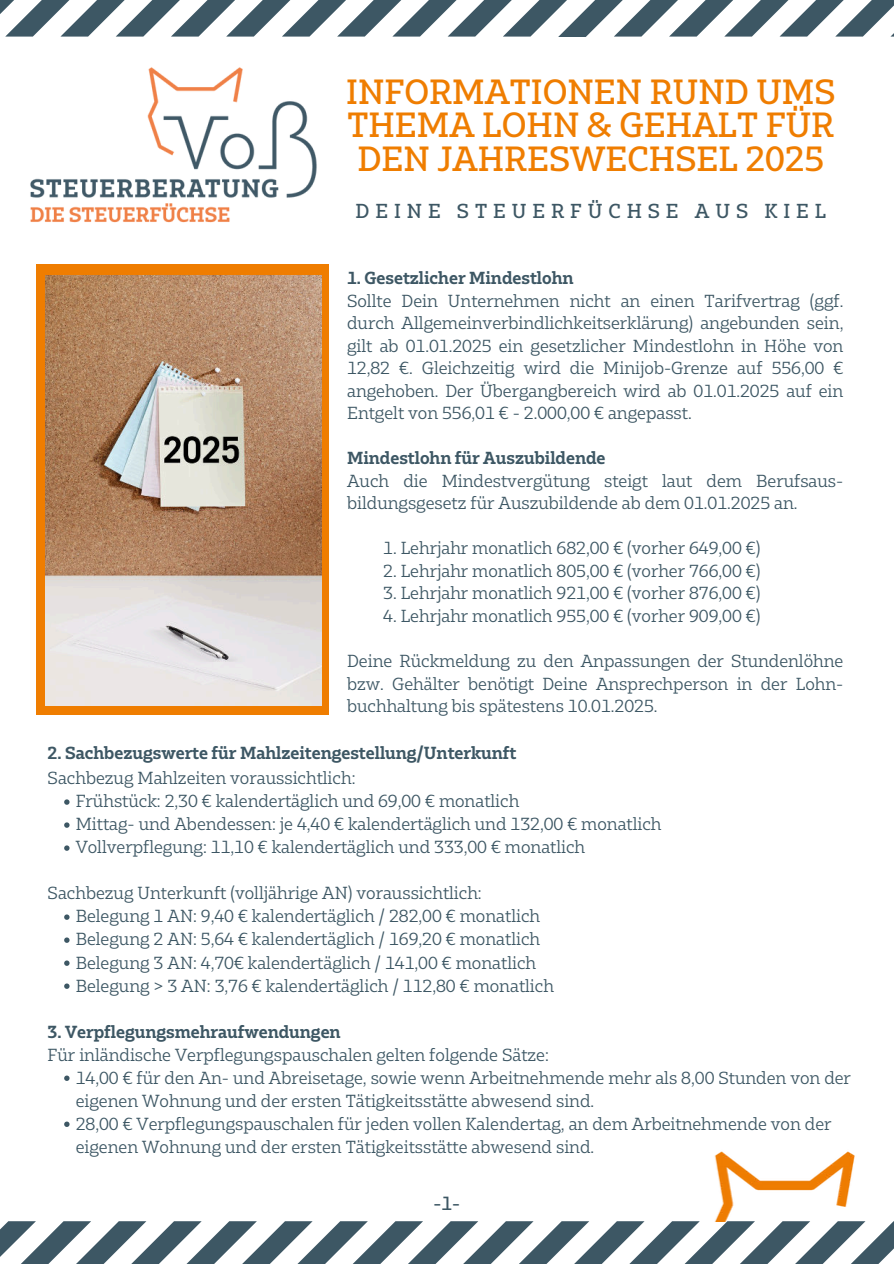
<style>
.page{position:relative;width:894px;height:1264px;background:#fff}
.page>*{position:absolute;margin:0;border:0;box-sizing:border-box;transform-origin:0 0}
.t1{font:500 33px/33.5px "Bw Glenn Slab";color:#ef7d00;text-align:center}
.t2{font:500 19.05px "Bw Glenn Slab";letter-spacing:.31em;color:#3d5764}
.t3{font:500 18px "Bw Glenn Slab";color:#3d5764}
.t4{font:16.5px/23px "Bw Glenn Slab";color:#3d5764}
.t5{font:700 16.5px "Bw Glenn Slab";color:#3d5764}
</style>
<div class="page">
<div style="left:36px;top:264px;width:293px;height:450px;background:#ef7d00"></div>
<img style="left:45px;top:276px;width:276px;height:429px">
<svg style="left:0;top:0;width:893px;height:37px"></svg>
<img style="left:30px;top:67px;width:287px;height:156px">
<svg style="left:0;top:1221px;width:893px;height:42px"></svg>
<img style="left:714px;top:1151px;width:141px;height:70px">
<svg style="left:64px;top:799px;width:5px;height:5px"></svg>
<svg style="left:64px;top:822px;width:5px;height:5px"></svg>
<svg style="left:64px;top:845px;width:5px;height:5px"></svg>
<svg style="left:64px;top:914px;width:5px;height:5px"></svg>
<svg style="left:64px;top:937px;width:5px;height:5px"></svg>
<svg style="left:64px;top:960px;width:5px;height:5px"></svg>
<svg style="left:64px;top:983px;width:5px;height:5px"></svg>
<svg style="left:64px;top:1075px;width:5px;height:5px"></svg>
<svg style="left:64px;top:1121px;width:5px;height:5px"></svg>
<h1 class="t1" style="left:346px;top:74px;width:490px">INFORMATIONEN RUND UMS<br>THEMA LOHN &amp; GEHALT FÜR<br>DEN JAHRESWECHSEL 2025</h1>
<p class="t2" style="left:355px;top:198px;width:472px">DEINE STEUERFÜCHSE AUS KIEL</p>
<p class="t5" style="left:347px;top:267px;width:228px">1. Gesetzlicher Mindestlohn</p>
<p class="t4" style="left:347px;top:289px;width:497px;line-height:22.5px;text-align:justify">Sollte Dein Unternehmen nicht an einen Tarifvertrag (ggf. durch Allgemeinverbindlichkeitserklärung) angebunden sein, gilt ab 01.01.2025 ein gesetzlicher Mindestlohn in Höhe von 12,82 €. Gleichzeitig wird die Minijob-Grenze auf 556,00 € angehoben. Der Übergangbereich wird ab 01.01.2025 auf ein Entgelt von 556,01 € - 2.000,00 € angepasst.</p>
<p class="t5" style="left:347px;top:447px;width:260px">Mindestlohn für Auszubildende</p>
<p class="t4" style="left:347px;top:469px;width:497px;line-height:22.5px">Auch die Mindestvergütung steigt laut dem Berufsaus&shy;bildungsgesetz für Auszubildende ab dem 01.01.2025 an.</p>
<p class="t4" style="left:383px;top:536px;width:378px">1. Lehrjahr monatlich 682,00 € (vorher 649,00 €)</p>
<p class="t4" style="left:383px;top:559px;width:378px">2. Lehrjahr monatlich 805,00 € (vorher 766,00 €)</p>
<p class="t4" style="left:383px;top:581px;width:378px">3. Lehrjahr monatlich 921,00 € (vorher 876,00 €)</p>
<p class="t4" style="left:383px;top:604px;width:378px">4. Lehrjahr monatlich 955,00 € (vorher 909,00 €)</p>
<p class="t4" style="left:347px;top:649px;width:497px;line-height:22.5px;text-align:justify">Deine Rückmeldung zu den Anpassungen der Stundenlöhne bzw. Gehälter benötigt Deine Ansprechperson in der Lohn&shy;buchhaltung bis spätestens 10.01.2025.</p>
<p class="t5" style="left:48px;top:742px;width:470px">2. Sachbezugswerte für Mahlzeitengestellung/Unterkunft</p>
<p class="t4" style="left:76px;top:766px;width:587px;text-indent:-28px">Sachbezug Mahlzeiten voraussichtlich:<br>Frühstück: 2,30 € kalendertäglich und 69,00 € monatlich<br>Mittag- und Abendessen: je 4,40 € kalendertäglich und 132,00 € monatlich Vollverpflegung: 11,10 € kalendertäglich und 333,00 € monatlich</p>
<p class="t4" style="left:76px;top:881px;width:479px;text-indent:-28px">Sachbezug Unterkunft (volljährige AN) voraussichtlich:<br>Belegung 1 AN: 9,40 € kalendertäglich / 282,00 € monatlich Belegung 2 AN: 5,64 € kalendertäglich / 169,20 € monatlich Belegung 3 AN: 4,70€ kalendertäglich / 141,00 € monatlich Belegung &gt; 3 AN: 3,76 € kalendertäglich / 112,80 € monatlich</p>
<p class="t5" style="left:48px;top:1020px;width:294px">3. Verpflegungsmehraufwendungen</p>
<p class="t4" style="left:76px;top:1042px;width:776px;text-indent:-28px">Für inländische Verpflegungspauschalen gelten folgende Sätze:<br>14,00 € für den An- und Abreisetage, sowie wenn Arbeitnehmende mehr als 8,00 Stunden von der eigenen Wohnung und der ersten Tätigkeitsstätte abwesend sind.<br>28,00 € Verpflegungspauschalen für jeden vollen Kalendertag, an dem Arbeitnehmende von der eigenen Wohnung und der ersten Tätigkeitsstätte abwesend sind.</p>
<p class="t3" style="left:433px;top:1191px;width:28px">-1-</p>
</div>
